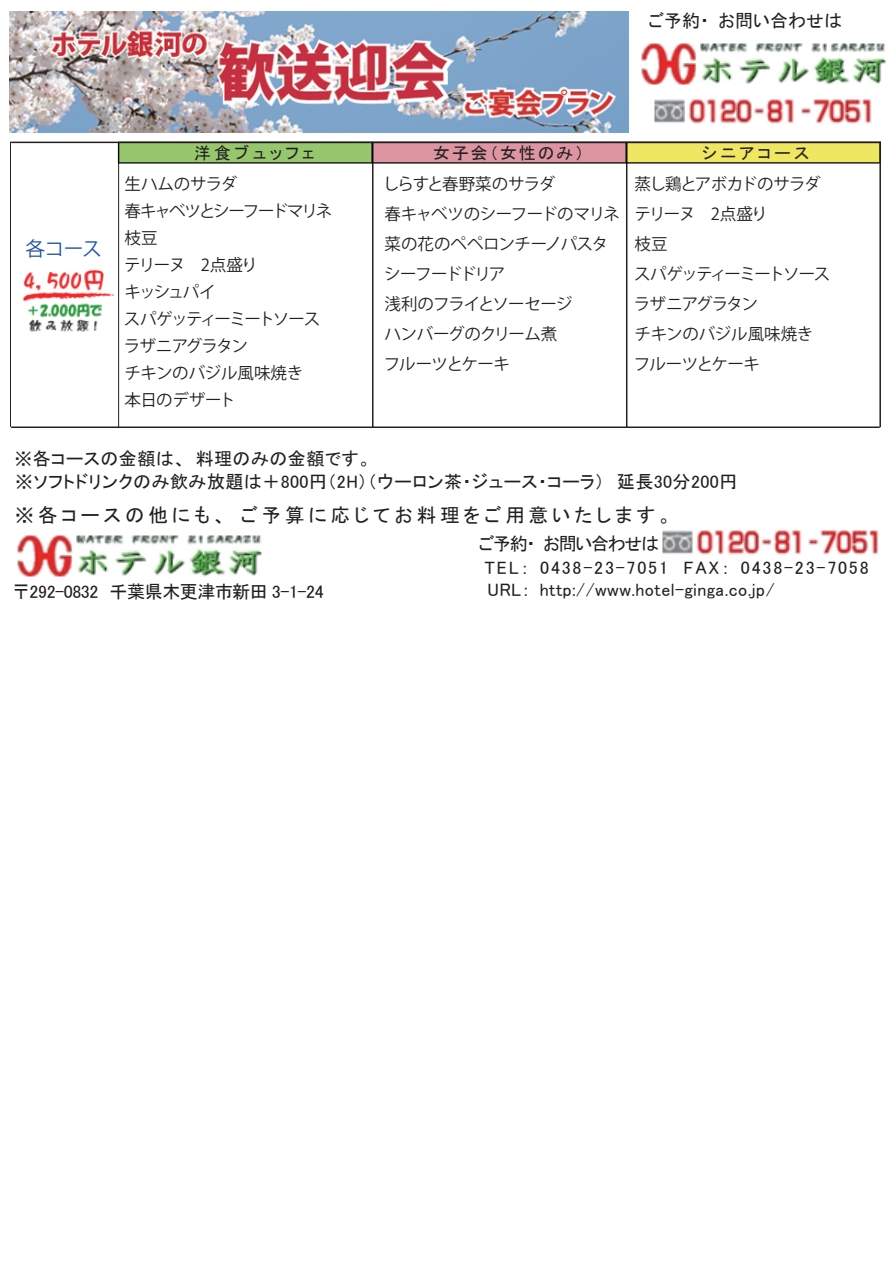
<style>
.page{position:relative;width:893px;height:1263px;background:#fff}
.page>*{position:absolute;margin:0;border:0;box-sizing:border-box;transform-origin:0 0}
.t1{font:19.8px "Koz Go Pr 6 N";color:#2256a6}
.t2{font:19.5px "MS P Gothic";letter-spacing:.2em;color:#231f20}
.t3{font:18px/23.2px "MS P Gothic";letter-spacing:.025em;color:#231f20}
.t4{font:18px "MS P Gothic";letter-spacing:-.025em;color:#231f20}
.t5{font:18px "MS P Gothic";color:#231f20}
.t6{font:16.8px "MS P Gothic";letter-spacing:.2em;color:#231f20}
.t7{font:16.5px/30px "Koz Go Pr 6 N";letter-spacing:-.05em;color:#231f20}
</style>
<div class="page">
<img style="left:17px;top:535px;width:245px;height:42px">
<img style="left:662px;top:530px;width:217px;height:25px">
<hr style="left:118px;top:142px;width:1px;height:285px;background:#231f20">
<hr style="left:372px;top:142px;width:1px;height:285px;background:#231f20">
<hr style="left:626px;top:142px;width:1px;height:285px;background:#231f20">
<div style="left:118px;top:142px;width:255px;height:22px;background:#96c76d;border:2px solid #030303"></div>
<div style="left:372px;top:142px;width:255px;height:22px;background:#dd95a1;border:2px solid #030303"></div>
<div style="left:626px;top:142px;width:255px;height:22px;background:#efe662;border:2px solid #030303"></div>
<hr style="left:10px;top:142px;width:1px;height:285px;background:#231f20">
<hr style="left:11px;top:426px;width:869px;height:2px;background:#231f20">
<hr style="left:879px;top:142px;width:2px;height:285px;background:#231f20">
<hr style="left:11px;top:142px;width:869px;height:1px;background:#231f20">
<img style="left:22px;top:269px;width:92px;height:63px">
<img style="left:641px;top:43px;width:245px;height:42px">
<img style="left:654px;top:99px;width:218px;height:25px">
<img style="left:10px;top:11px;width:619px;height:121px">
<p class="t5" style="left:648px;top:12px;width:196px">ご予約・お問い合わせは</p>
<p class="t1" style="left:26px;top:238px;width:78px">各コース</p>
<p class="t6" style="left:194px;top:144px;width:122px">洋食ブュッフェ</p>
<p class="t6" style="left:433px;top:144px;width:152px">女子会（女性のみ）</p>
<p class="t6" style="left:702px;top:144px;width:109px">シニアコース</p>
<p class="t7" style="left:124px;top:171px;width:210px;line-height:27px">生ハムのサラダ<br>春キャベツとシーフードマリネ枝豆<br>テリーヌ　2点盛り<br>キッシュパイ<br>スパゲッティーミートソースラザニアグラタン<br>チキンのバジル風味焼き<br>本日のデザート</p>
<p class="t7" style="left:383px;top:169px;width:239px">しらすと春野菜のサラダ<br>春キャベツのシーフードのマリネ菜の花のペペロンチーノパスタシーフードドリア<br>浅利のフライとソーセージ<br>ハンバーグのクリーム煮<br>フルーツとケーキ</p>
<p class="t7" style="left:634px;top:169px;width:198px">蒸し鶏とアボカドのサラダテリーヌ　2点盛り<br>枝豆<br>スパゲッティーミートソースラザニアグラタン<br>チキンのバジル風味焼きフルーツとケーキ</p>
<p class="t3" style="left:14px;top:447px;width:724px;line-height:22.5px">※各コースの金額は、料理のみの金額です。<br>※ソフトドリンクのみ飲み放題は＋800円（2H）（ウーロン茶・ジュース・コーラ）　延長30分200円</p>
<p class="t2" style="left:15px;top:505px;width:659px">※各コースの他にも、 ご予算に応じてお料理をご用意いたします。</p>
<p class="t4" style="left:12px;top:582px;width:313px">〒292-0832 千葉県木更津市新田 3-1-24</p>
<p class="t3" style="left:484px;top:531px;width:386px;text-indent:-6px">ご予約・お問い合わせは<br>TEL： 0438-23-7051 FAX： 0438-23-7058<br>URL： http://www.hotel-ginga.co.jp/</p>
</div>
